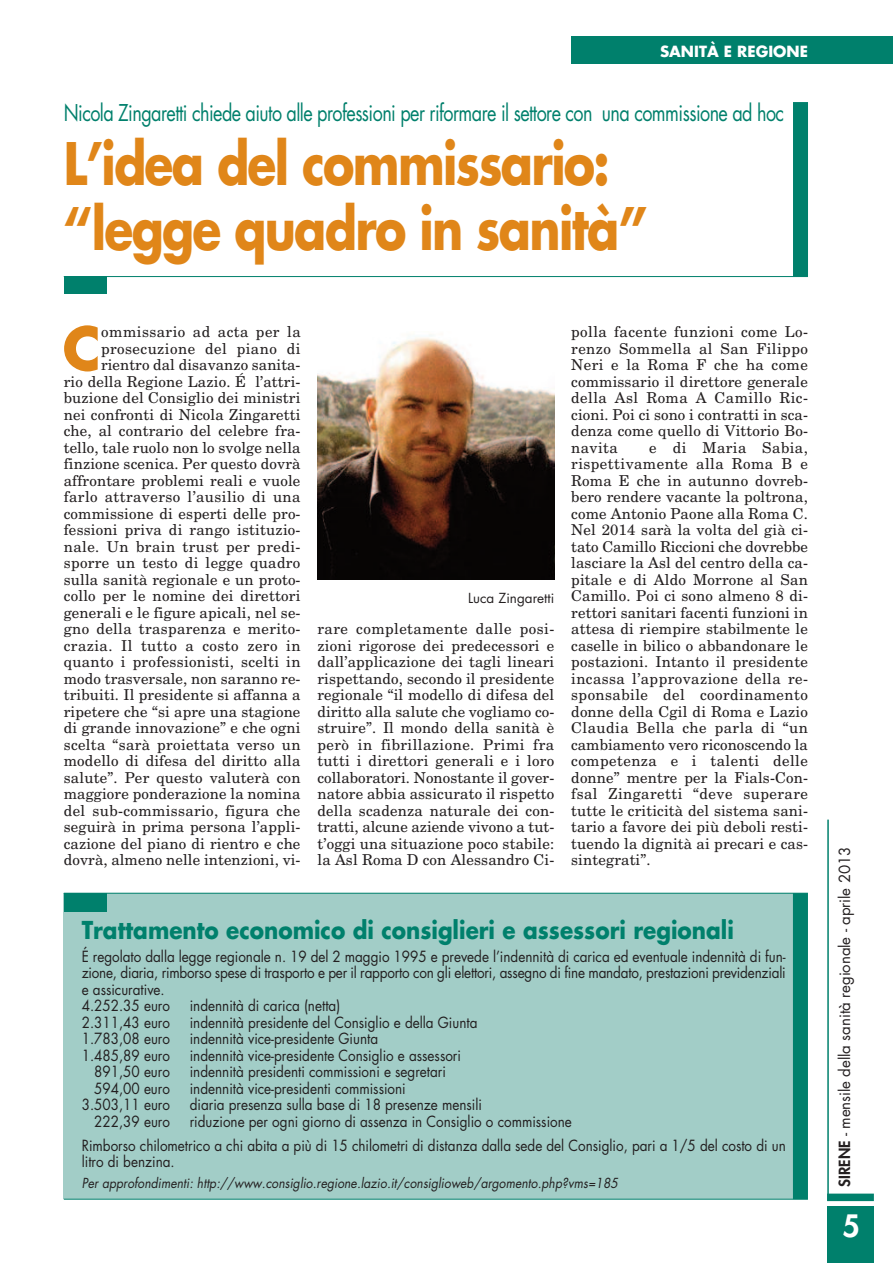
<style>
.page{position:relative;width:893px;height:1263px;background:#fff}
.page>*{position:absolute;margin:0;border:0;box-sizing:border-box;transform-origin:0 0}
.t1{font:700 58.2px "Futura";color:#e08619}
.t2{font:700 57px/64.5px "Futura";letter-spacing:-.035em;color:#e08619;scale:.83 1}
.t3{font:800 30px "Futura";color:#fff}
.t4{font:700 24px "Futura";color:#00806c;scale:.9 1}
.t5{font:22.5px "Futura";letter-spacing:-.03em;color:#00806c;scale:.8 1}
.t6{font:15px/16.5px "New Century Schlbk";letter-spacing:.01em;color:#231f20;text-align:justify}
.t7{font:15px/16.5px "Futura";color:#231f20;scale:.9 1}
.t8{font:15px "Futura";color:#231f20}
.t9{font:700 15px "Futura";color:#fff}
.t10{font:italic 13.5px "Futura";letter-spacing:.005em;color:#231f20;scale:.9 1}
.t11{font:13.5px "Futura";color:#231f20}
.s1{font-weight:800}
</style>
<div class="page">
<div style="left:827px;top:1193px;width:47px;height:8px;background:#00806c"></div>
<hr style="left:827px;top:820px;width:2px;height:381px;background:#00806c">
<div style="left:827px;top:1207px;width:47px;height:56px;background:#00806c"></div>
<div style="left:571px;top:37px;width:322px;height:27px;background:#00806c"></div>
<div style="left:64px;top:276px;width:42px;height:17px;background:#00806c"></div>
<hr style="left:64px;top:276px;width:744px;height:1px;background:#00806c">
<div style="left:793px;top:102px;width:15px;height:175px;background:#00806c"></div>
<img style="left:317px;top:337px;width:237px;height:243px">
<div style="left:64px;top:893px;width:744px;height:306px;background:#a2cdc7"></div>
<div style="left:64px;top:893px;width:42px;height:18px;background:#00806c"></div>
<div style="left:793px;top:893px;width:15px;height:306px;background:#00806c"></div>
<hr style="left:64px;top:1199px;width:744px;height:1px;background:#00806c">
<hr style="left:64px;top:893px;width:744px;height:1px;background:#00806c">
<p class="t9" style="left:660px;top:44px;width:149px">SANITÀ E REGIONE</p>
<h3 class="t5" style="left:64px;top:102px;width:902px">Nicola Zingaretti chiede aiuto alle professioni per riformare il settore con una commissione ad hoc</h3>
<h2 class="t2" style="left:64px;top:137px;width:705px">L’idea del commissario: “legge quadro in sanità”</h2>
<h1 class="t1" style="left:63px;top:322px;width:40px">C</h1>
<p class="t6" style="left:64px;top:324px;width:238px;text-align:right">ommissario ad acta per la prosecuzione del piano di rientro dal disavanzo sanita-<br>rio della Regione Lazio. É l’attri&shy;buzione del Consiglio dei ministri nei confronti di Nicola Zingaretti che, al contrario del celebre fra&shy;tello, tale ruolo non lo svolge nella finzione scenica. Per questo dovrà affrontare problemi reali e vuole farlo attraverso l’ausilio di una commissione di esperti delle pro&shy;fessioni priva di rango istituzio&shy;nale. Un brain trust per predi&shy;sporre un testo di legge quadro sulla sanità regionale e un proto&shy;collo per le nomine dei direttori generali e le figure apicali, nel se&shy;gno della trasparenza e merito&shy;crazia. Il tutto a costo zero in quanto i professionisti, scelti in modo trasversale, non saranno re&shy;tribuiti. Il presidente si affanna a ripetere che “si apre una stagione di grande innovazione” e che ogni scelta “sarà proiettata verso un modello di difesa del diritto alla salute”. Per questo valuterà con maggiore ponderazione la nomina del sub-commissario, figura che seguirà in prima persona l’appli&shy;cazione del piano di rientro e che dovrà, almeno nelle intenzioni, vi-</p>
<p class="t11" style="left:468px;top:592px;width:87px">Luca Zingaretti</p>
<p class="t6" style="left:317px;top:621px;width:238px">rare completamente dalle posi&shy;zioni rigorose dei predecessori e dall’applicazione dei tagli lineari rispettando, secondo il presidente regionale “il modello di difesa del diritto alla salute che vogliamo co&shy;struire”. Il mondo della sanità è però in fibrillazione. Primi fra tutti i direttori generali e i loro collaboratori. Nonostante il gover&shy;natore abbia assicurato il rispetto della scadenza naturale dei con&shy;tratti, alcune aziende vivono a tut&shy;t’oggi una situazione poco stabile: la Asl Roma D con Alessandro Ci-</p>
<p class="t6" style="left:571px;top:324px;width:238px">polla facente funzioni come Lo&shy;renzo Sommella al San Filippo Neri e la Roma F che ha come commissario il direttore generale della Asl Roma A Camillo Ric&shy;cioni. Poi ci sono i contratti in sca&shy;denza come quello di Vittorio Bo&shy;navita</p>
<p class="t6" style="left:571px;top:439px;width:238px;text-indent:78px">e di Maria Sabia, rispettivamente alla Roma B e Roma E che in autunno dovreb&shy;bero rendere vacante la poltrona, come Antonio Paone alla Roma C.<br>Nel 2014 sarà la volta del già ci&shy;tato Camillo Riccioni che dovrebbe lasciare la Asl del centro della ca&shy;pitale e di Aldo Morrone al San Camillo. Poi ci sono almeno 8 di&shy;rettori sanitari facenti funzioni in attesa di riempire stabilmente le caselle in bilico o abbandonare le postazioni. Intanto il presidente incassa l’approvazione della re&shy;sponsabile del coordinamento donne della Cgil di Roma e Lazio Claudia Bella che parla di “un cambiamento vero riconoscendo la competenza e i talenti delle donne” mentre per la Fials-Con&shy;fsal Zingaretti “deve superare tutte le criticità del sistema sani&shy;tario a favore dei più deboli resti&shy;tuendo la dignità ai precari e cas&shy;sintegrati”.</p>
<h3 class="t4" style="left:82px;top:919px;width:726px">Trattamento economico di consiglieri e assessori regionali</h3>
<p class="t7" style="left:82px;top:949px;width:784px">É regolato dalla legge regionale n. 19 del 2 maggio 1995 e prevede l’indennità di carica ed eventuale indennità di fun&shy;zione, diaria, rimborso spese di trasporto e per il rapporto con gli elettori, assegno di fine mandato, prestazioni previdenziali e assicurative.<br>4.252.35 euro</p>
<p class="t7" style="left:190px;top:999px;width:169px">indennità di carica (netta)</p>
<p class="t7" style="left:82px;top:1015px;width:100px">2.311,43 euro</p>
<p class="t7" style="left:190px;top:1015px;width:321px">indennità presidente del Consiglio e della Giunta</p>
<p class="t7" style="left:82px;top:1032px;width:100px">1.783,08 euro</p>
<p class="t7" style="left:190px;top:1032px;width:211px">indennità vice-presidente Giunta</p>
<p class="t7" style="left:82px;top:1048px;width:100px">1.485,89 euro</p>
<p class="t7" style="left:190px;top:1048px;width:303px">indennità vice-presidente Consiglio e assessori</p>
<p class="t7" style="left:94px;top:1065px;width:86px">891,50 euro</p>
<p class="t7" style="left:190px;top:1065px;width:286px">indennità presidenti commissioni e segretari</p>
<p class="t7" style="left:94px;top:1081px;width:86px">594,00 euro</p>
<p class="t7" style="left:190px;top:1081px;width:242px">indennità vice-presidenti commissioni</p>
<p class="t7" style="left:82px;top:1098px;width:100px">3.503,11 euro</p>
<p class="t7" style="left:190px;top:1098px;width:326px">diaria presenza sulla base di 18 presenze mensili</p>
<p class="t7" style="left:94px;top:1114px;width:86px">222,39 euro</p>
<p class="t7" style="left:82px;top:1110px;width:784px;line-height:24px;text-indent:108px">riduzione per ogni giorno di assenza in Consiglio o commissione<br>Rimborso chilometrico a chi abita a più di 15 chilometri di distanza dalla sede del Consiglio, pari a 1/5 del costo di un</p>
<p class="t7" style="left:82px;top:1155px;width:105px">litro di benzina.</p>
<p class="t10" style="left:82px;top:1177px;width:597px">Per approfondimenti: http://www.consiglio.regione.lazio.it/consiglioweb/argomento.php?vms=185</p>
<p class="t8" style="left:838px;top:1186px;width:341px;rotate:-90deg"><span class="s1">SIRENE</span> - mensile della sanità regionale - aprile 2013</p>
<h3 class="t3" style="left:842px;top:1211px;width:19px">5</h3>
</div>
